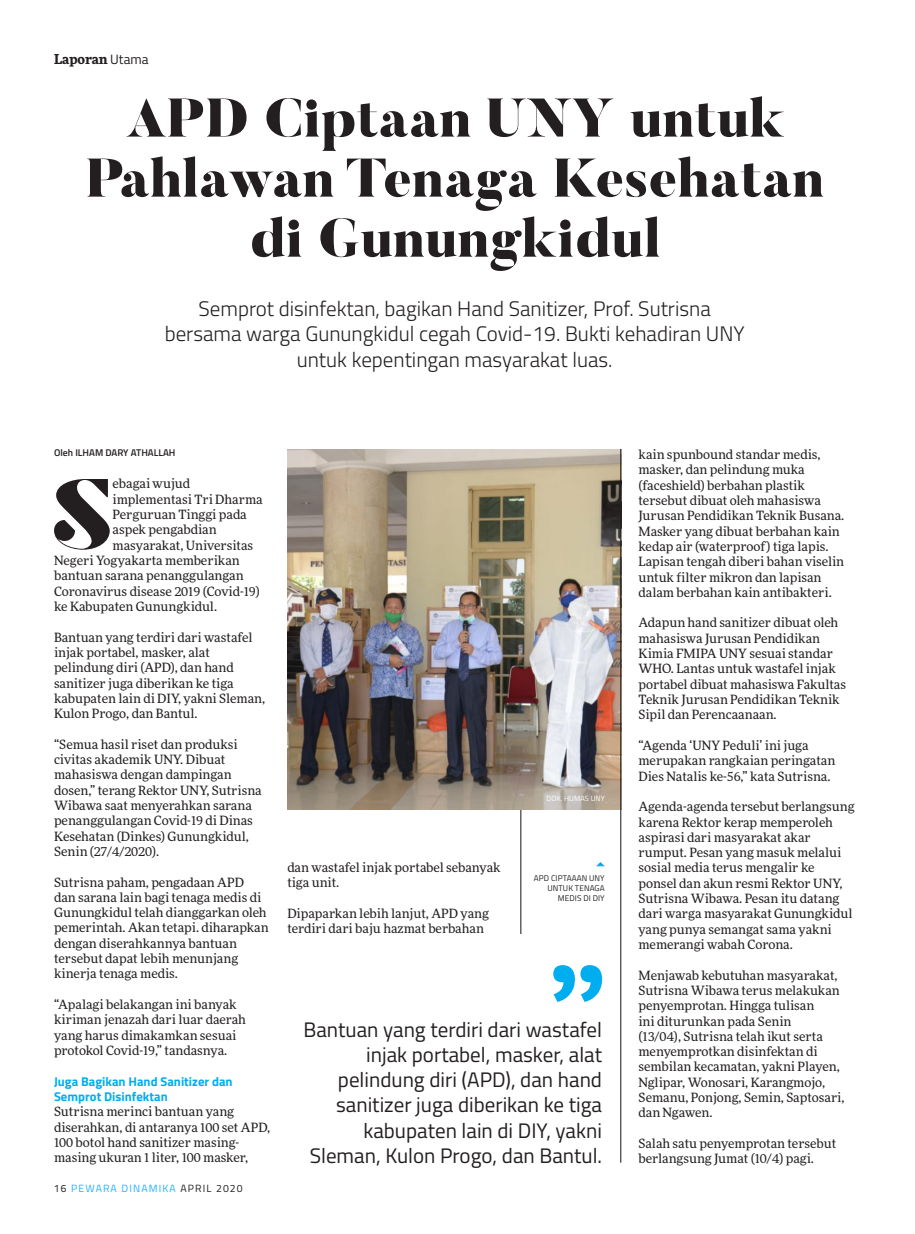
<style>
.page{position:relative;width:915px;height:1234px;background:#fff}
.page>*{position:absolute;margin:0;border:0;box-sizing:border-box;transform-origin:0 0}
.bt_2{font:900 95.4px "SF Kingston";color:#231f20}
.t1{font:900 54px/60px "Butler";color:#231f20;text-align:center}
.bt_1{font:21px/25.2px "Titillium";color:#231f20;text-align:right}
.bt_1-2{font:300 21px/25.2px "Titillium";color:#231f20;text-align:center}
.t2{font:700 13.5px "More Pro";color:#231f20}
.bt_1-3{font:12.75px/15.3px "More Pro";color:#231f20}
.bt_2-2{font:12.75px "More Pro";color:#231f20}
.bt_1-4{font:700 12.75px/15.3px "Titillium";color:#00adef}
.t3{font:10.5px "Titillium";letter-spacing:.11em;color:#20b2ff}
.t4{font:600 9.75px "Titillium";color:#231f20}
.bt_1-5{font:8.25px/9.9px "Titillium";letter-spacing:.01em;color:#231f20;text-align:right}
.t5{font:7.5px "Titillium";letter-spacing:.01em;color:#fff}
.s1{font-family:"Titillium";font-weight:400}
.s2{font-family:"Titillium Text 22 L";color:#231f20}
.s3{color:#231f20}
</style>
<div class="page">
<hr style="left:520px;top:449px;width:1px;height:484px;background:#231f20">
<img style="left:287px;top:449px;width:333px;height:360px">
<svg style="left:596px;top:862px;width:8px;height:4px"></svg>
<svg style="left:553px;top:965px;width:49px;height:36px"></svg>
<hr style="left:620px;top:449px;width:1px;height:713px;background:#231f20">
<p class="t2" style="left:54px;top:49px;width:96px">Laporan <span class="s1">Utama</span></p>
<p class="t1" style="left:86px;top:90px;width:739px">APD Ciptaan UNY untuk<br>Pahlawan Tenaga Kesehatan di Gunungkidul</p>
<p class="bt_1-2" style="left:165px;top:295px;width:581px">Semprot disinfektan, bagikan Hand Sanitizer, Prof. Sutrisna bersama warga Gunungkidul cegah Covid-19. Bukti kehadiran UNY untuk kepentingan masyarakat luas.</p>
<p class="t4" style="left:54px;top:445px;width:123px">Oleh ILHAM DARY ATHALLAH</p>
<p class="bt_2" style="left:51px;top:445px;width:63px">S</p>
<p class="bt_2-2" style="left:113px;top:475px;width:79px">ebagai wujud</p>
<p class="bt_2-2" style="left:113px;top:490px;width:152px">implementasi Tri Dharma</p>
<p class="bt_2-2" style="left:113px;top:505px;width:136px">Perguruan Tinggi pada</p>
<p class="bt_2-2" style="left:113px;top:521px;width:105px">aspek pengabdian</p>
<p class="bt_2-2" style="left:113px;top:536px;width:142px">masyarakat, Universitas</p>
<p class="bt_2-2" style="left:54px;top:551px;width:187px">Negeri Yogyakarta memberikan</p>
<p class="bt_2-2" style="left:54px;top:567px;width:191px">bantuan sarana penanggulangan</p>
<p class="bt_2-2" style="left:54px;top:582px;width:207px">Coronavirus disease 2019 (Covid-19)</p>
<p class="bt_2-2" style="left:54px;top:597px;width:164px">ke Kabupaten Gunungkidul.</p>
<p class="bt_1-3" style="left:54px;top:628px;width:212px">Bantuan yang terdiri dari wastafel injak portabel, masker, alat pelindung diri (APD), dan hand sanitizer juga diberikan ke tiga kabupaten lain di DIY, yakni Sleman,<br>Kulon Progo, dan Bantul.</p>
<p class="bt_1-3" style="left:54px;top:735px;width:209px">“Semua hasil riset dan produksi civitas akademik UNY. Dibuat mahasiswa dengan dampingan dosen,” terang Rektor UNY, Sutrisna<br>Wibawa saat menyerahkan sarana penanggulangan Covid-19 di Dinas<br>Kesehatan (Dinkes) Gunungkidul,<br>Senin (27/4/2020).</p>
<p class="bt_1-3" style="left:54px;top:873px;width:216px">Sutrisna paham, pengadaan APD dan sarana lain bagi tenaga medis di<br>Gunungkidul telah dianggarkan oleh pemerintah. Akan tetapi. diharapkan dengan diserahkannya bantuan tersebut dapat lebih menunjang kinerja tenaga medis.</p>
<p class="bt_1-3" style="left:54px;top:996px;width:193px">“Apalagi belakangan ini banyak kiriman jenazah dari luar daerah yang harus dimakamkan sesuai protokol Covid-19,” tandasnya.</p>
<p class="bt_1-4" style="left:54px;top:1072px;width:180px">Juga Bagikan Hand Sanitizer dan<br>Semprot Disinfektan</p>
<p class="bt_1-3" style="left:54px;top:1103px;width:218px">Sutrisna merinci bantuan yang diserahkan, di antaranya 100 set APD, 100 botol hand sanitizer masing&shy;masing ukuran 1 liter, 100 masker,</p>
<p class="t3" style="left:54px;top:1180px;width:190px"><span class="s2">16</span> PEWARA DINAMIKA <span class="s3">APRIL 2020</span></p>
<p class="bt_1-3" style="left:287px;top:859px;width:215px">dan wastafel injak portabel sebanyak tiga unit.</p>
<p class="bt_1-3" style="left:287px;top:905px;width:203px">Dipaparkan lebih lanjut, APD yang terdiri dari baju hazmat berbahan</p>
<p class="t5" style="left:546px;top:793px;width:60px">DOK. HUMAS UNY</p>
<p class="bt_1-5" style="left:533px;top:872px;width:72px">APD CIPTAAAN UNY<br>UNTUK TENAGA<br>MEDIS DI DIY</p>
<p class="bt_1" style="left:303px;top:1015px;width:300px">Bantuan yang terdiri dari wastafel injak portabel, masker, alat pelindung diri (APD), dan hand sanitizer juga diberikan ke tiga kabupaten lain di DIY, yakni<br>Sleman, Kulon Progo, dan Bantul.</p>
<p class="bt_1-3" style="left:638px;top:446px;width:207px">kain spunbound standar medis, masker, dan pelindung muka (faceshield) berbahan plastik tersebut dibuat oleh mahasiswa<br>Jurusan Pendidikan Teknik Busana.<br>Masker yang dibuat berbahan kain kedap air (waterproof) tiga lapis.<br>Lapisan tengah diberi bahan viselin untuk filter mikron dan lapisan dalam berbahan kain antibakteri.</p>
<p class="bt_1-3" style="left:638px;top:614px;width:209px">Adapun hand sanitizer dibuat oleh mahasiswa Jurusan Pendidikan<br>Kimia FMIPA UNY sesuai standar<br>WHO. Lantas untuk wastafel injak portabel dibuat mahasiswa Fakultas<br>Teknik Jurusan Pendidikan Teknik<br>Sipil dan Perencaanaan.</p>
<p class="bt_1-3" style="left:638px;top:737px;width:198px">“Agenda ‘UNY Peduli’ ini juga merupakan rangkaian peringatan<br>Dies Natalis ke-56,” kata Sutrisna.</p>
<p class="bt_1-3" style="left:638px;top:798px;width:217px">Agenda-agenda tersebut berlangsung karena Rektor kerap memperoleh aspirasi dari masyarakat akar rumput. Pesan yang masuk melalui sosial media terus mengalir ke ponsel dan akun resmi Rektor UNY,<br>Sutrisna Wibawa. Pesan itu datang dari warga masyarakat Gunungkidul yang punya semangat sama yakni memerangi wabah Corona.</p>
<p class="bt_1-3" style="left:638px;top:966px;width:207px">Menjawab kebutuhan masyarakat,<br>Sutrisna Wibawa terus melakukan penyemprotan. Hingga tulisan<br>ini diturunkan pada Senin<br>(13/04), Sutrisna telah ikut serta menyemprotkan disinfektan di sembilan kecamatan, yakni Playen,<br>Nglipar, Wonosari, Karangmojo,<br>Semanu, Ponjong, Semin, Saptosari, dan Ngawen.</p>
<p class="bt_1-3" style="left:638px;top:1134px;width:199px">Salah satu penyemprotan tersebut berlangsung Jumat (10/4) pagi.</p>
</div>
